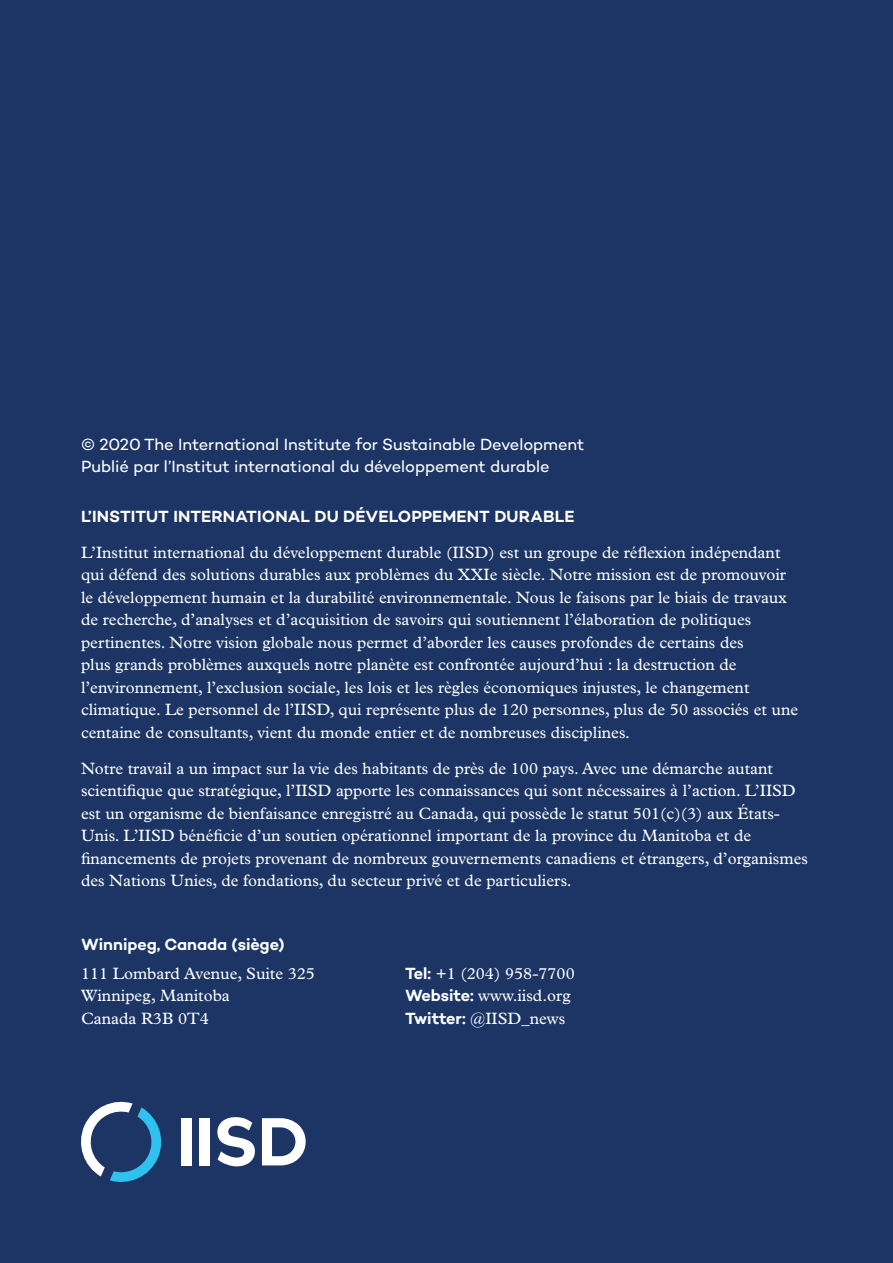
<style>
.page{position:relative;width:893px;height:1263px;background:#1c3564}
.page>*{position:absolute;margin:0;border:0;box-sizing:border-box;transform-origin:0 0}
.t1{font:16.5px/22.5px "Plantin MT Pro";color:#fff}
.t2{font:16.5px/22.5px "Campton";letter-spacing:-.005em;color:#fff}
.t3{font:600 16.5px "Campton";color:#fff}
.s1{font-family:"Campton";font-weight:600}
</style>
<div class="page">
<svg style="left:81px;top:1101px;width:81px;height:81px"></svg>
<svg style="left:217px;top:1117px;width:38px;height:49px"></svg>
<div style="left:181px;top:1118px;width:10px;height:47px;background:#fff"></div>
<div style="left:200px;top:1118px;width:10px;height:47px;background:#fff"></div>
<svg style="left:262px;top:1118px;width:44px;height:47px"></svg>
<p class="t2" style="left:81px;top:433px;width:505px">© 2020 The I nternational I nstitute for Sustainable Development<br>Publié par l’I nstitut international du développement durable</p>
<p class="t3" style="left:81px;top:506px;width:495px">L’INSTITUT INTERNATIONAL DU DÉVELOPPEMENT DURABLE</p>
<p class="t1" style="left:81px;top:541px;width:719px">L’Institut international du développement durable (IISD) est un groupe de réflexion indépendant qui défend des solutions durables aux problèmes du XXIe siècle. Notre mission est de promouvoir le développement humain et la durabilité environnementale. Nous le faisons par le biais de travaux de recherche, d’analyses et d’acquisition de savoirs qui soutiennent l’élaboration de politiques pertinentes. Notre vision globale nous permet d’aborder les causes profondes de certains des<br>plus grands problèmes auxquels notre planète est confrontée aujourd’hui : la destruction de l’environnement, l’exclusion sociale, les lois et les règles économiques injustes, le changement climatique. Le personnel de l’IISD, qui représente plus de 120 personnes, plus de 50 associés et une centaine de consultants, vient du monde entier et de nombreuses disciplines.</p>
<p class="t1" style="left:81px;top:757px;width:729px">Notre travail a un impact sur la vie des habitants de près de 100 pays. Avec une démarche autant scientifique que stratégique, l’IISD apporte les connaissances qui sont nécessaires à l’action. L’IISD est un organisme de bienfaisance enregistré au Canada, qui possède le statut 501(c)(3) aux États-Unis. L’IISD bénéficie d’un soutien opérationnel important de la province du Manitoba et de financements de projets provenant de nombreux gouvernements canadiens et étrangers, d’organismes des Nations Unies, de fondations, du secteur privé et de particuliers.</p>
<p class="t3" style="left:81px;top:933px;width:205px">Winnipeg, Canada (siège)</p>
<p class="t1" style="left:81px;top:962px;width:236px">111 Lombard Avenue, Suite 325</p>
<p class="t1" style="left:405px;top:962px;width:171px"><span class="s1">Tel:</span> +1 (204) 958-7700</p>
<p class="t1" style="left:81px;top:984px;width:150px">Winnipeg, Manitoba</p>
<p class="t1" style="left:405px;top:984px;width:167px"><span class="s1">Website:</span> www.iisd.org</p>
<p class="t1" style="left:81px;top:1007px;width:129px">Canada R3B 0T4</p>
<p class="t1" style="left:405px;top:1007px;width:162px"><span class="s1">Twitter:</span> @IISD_news</p>
</div>
